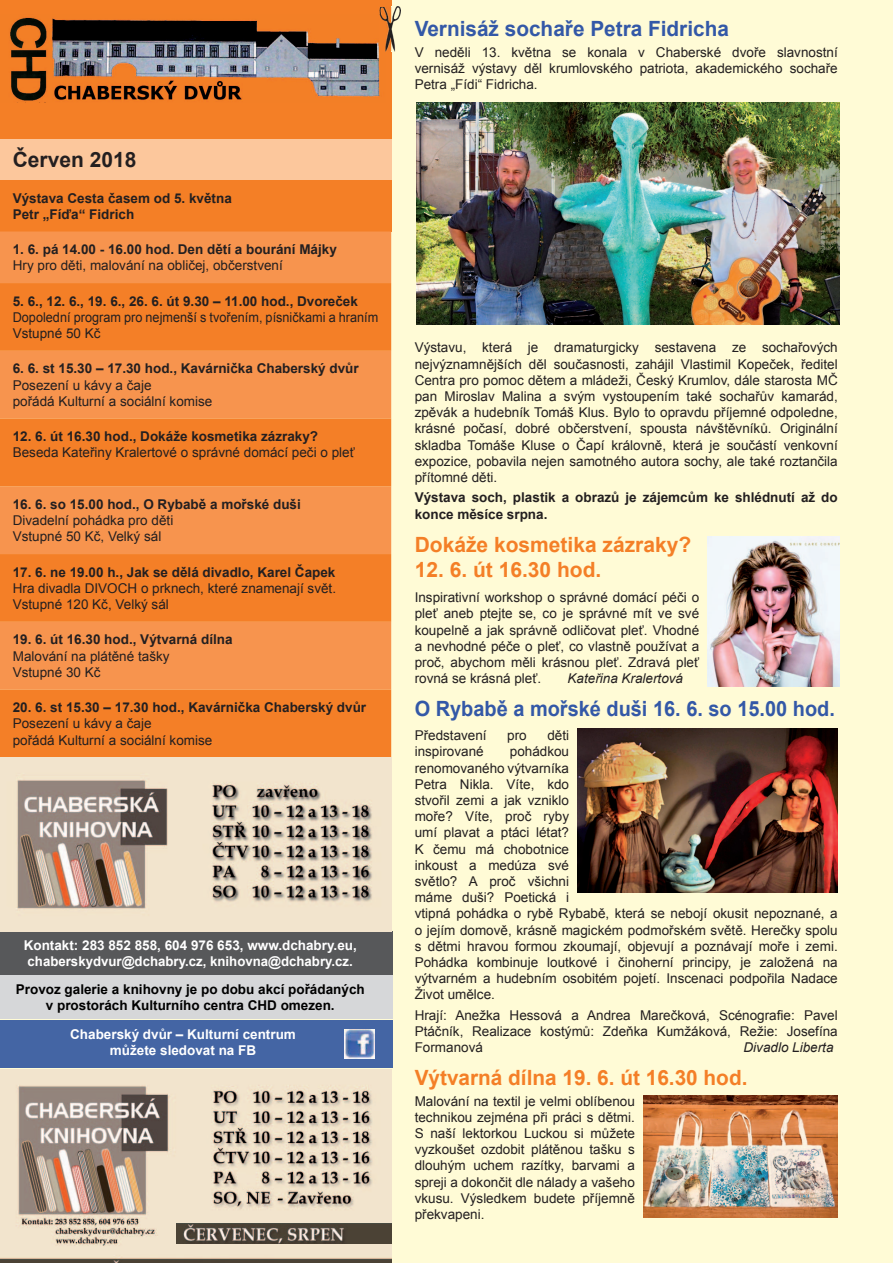
<style>
.page{position:relative;width:893px;height:1263px;background:#fffbd6}
.page>*{position:absolute;margin:0;border:0;box-sizing:border-box;transform-origin:0 0}
.t1{font:700 21px "Arial";color:#f47f27}
.t2{font:700 21px "Arial";color:#3358a7;scale:.95 1}
.t3{font:700 21px "Arial";color:#3358a7}
.t4{font:700 21px "Arial";color:#231f20}
.t5{font:13.5px/16.2px "Arial";color:#231f20}
.t6{font:700 13.5px/16.2px "Arial";color:#231f20}
.t7{font:700 13.5px/16.2px "Arial";color:#fff}
.t8{font:700 13.5px/16.2px "Arial";color:#000;text-align:center}
.t9{font:13.5px/16.2px "Arial";color:#231f20;scale:.94 1}
.t10{font:italic 13.5px "Arial";color:#231f20}
</style>
<div class="page">
<div style="left:0;top:0;width:391px;height:139px;background:#f47f26"></div>
<img style="left:10px;top:14px;width:376px;height:87px">
<img style="left:380px;top:7px;width:21px;height:44px">
<img style="left:380px;top:14px;width:6px;height:37px">
<div style="left:0;top:931px;width:392px;height:43px;background:#57585a"></div>
<div style="left:0;top:139px;width:391px;height:41px;background:#fcc79c"></div>
<div style="left:0;top:180px;width:391px;height:51px;background:#f47f26"></div>
<div style="left:0;top:231px;width:391px;height:52px;background:#f7944e"></div>
<svg style="left:0;top:283px;width:391px;height:474px;background:#f58838"></svg>
<img style="left:708px;top:537px;width:132px;height:149px">
<img style="left:417px;top:103px;width:423px;height:221px">
<div style="left:0;top:975px;width:392px;height:43px;background:#d6d7d9"></div>
<img style="left:643px;top:1095px;width:195px;height:122px">
<img style="left:578px;top:729px;width:260px;height:163px">
<img style="left:0;top:757px;width:391px;height:174px">
<div style="left:0;top:1020px;width:392px;height:48px;background:#4465a4"></div>
<img style="left:344px;top:1029px;width:30px;height:29px">
<img style="left:0;top:1070px;width:391px;height:193px">
<img style="left:177px;top:1223px;width:215px;height:20px">
<h1 class="t4" style="left:13px;top:146px;width:125px">Červen 2018</h1>
<p class="t6" style="left:13px;top:190px;width:221px">Výstava Cesta časem od 5. května<br>Petr „Fíďa“ Fidrich</p>
<p class="t6" style="left:13px;top:242px;width:326px">1. 6. pá 14.00 - 16.00 hod. Den dětí a bourání Májky</p>
<p class="t5" style="left:13px;top:258px;width:272px">Hry pro děti, malování na obličej, občerstvení</p>
<p class="t6" style="left:13px;top:293px;width:347px">5. 6., 12. 6., 19. 6., 26. 6. út 9.30 – 11.00 hod., Dvoreček</p>
<p class="t9" style="left:13px;top:309px;width:390px">Dopolední program pro nejmenší s tvořením, písničkami a hraním<br>Vstupné 50 Kč</p>
<p class="t6" style="left:13px;top:361px;width:347px">6. 6. st 15.30 – 17.30 hod., Kavárnička Chaberský dvůr</p>
<p class="t5" style="left:13px;top:377px;width:201px">Posezení u kávy a čaje<br>pořádá Kulturní a sociální komise</p>
<p class="t6" style="left:13px;top:429px;width:307px">12. 6. út 16.30 hod., Dokáže kosmetika zázraky?</p>
<p class="t5" style="left:13px;top:445px;width:343px">Beseda Kateřiny Kralertové o správné domácí peči o pleť</p>
<p class="t6" style="left:13px;top:496px;width:290px">16. 6. so 15.00 hod., O Rybabě a mořské duši</p>
<p class="t5" style="left:13px;top:512px;width:162px">Divadelní pohádka pro děti<br>Vstupné 50 Kč, Velký sál</p>
<p class="t6" style="left:13px;top:564px;width:324px">17. 6. ne 19.00 h., Jak se dělá divadlo, Karel Čapek</p>
<p class="t5" style="left:13px;top:580px;width:325px">Hra divadla DIVOCH o prknech, které znamenají svět.<br>Vstupné 120 Kč, Velký sál</p>
<p class="t6" style="left:13px;top:632px;width:221px">19. 6. út 16.30 hod., Výtvarná dílna</p>
<p class="t5" style="left:13px;top:648px;width:158px">Malování na plátěné tašky<br>Vstupné 30 Kč</p>
<p class="t6" style="left:13px;top:700px;width:355px">20. 6. st 15.30 – 17.30 hod., Kavárnička Chaberský dvůr</p>
<p class="t5" style="left:13px;top:716px;width:201px">Posezení u kávy a čaje<br>pořádá Kulturní a sociální komise</p>
<p class="t7" style="left:24px;top:937px;width:335px">Kontakt: 283 852 858, 604 976 653, www.dchabry.eu, chaberskydvur@dchabry.cz, knihovna@dchabry.cz.</p>
<p class="t8" style="left:16px;top:981px;width:350px">Provoz galerie a knihovny je po dobu akcí pořádaných v prostorách Kulturního centra CHD omezen.</p>
<p class="t7" style="left:70px;top:1026px;width:227px;text-align:center">Chaberský dvůr – Kulturní centrum můžete sledovat na FB</p>
<h1 class="t3" style="left:415px;top:15px;width:316px">Vernisáž sochaře Petra Fidricha</h1>
<p class="t5" style="left:415px;top:44px;width:425px;text-align:justify">V neděli 13. května se konala v Chaberské dvoře slavnostní vernisáž výstavy děl krumlovského patriota, akademického sochaře Petra „Fídi“ Fidricha.</p>
<p class="t5" style="left:415px;top:340px;width:425px;text-align:justify">Výstavu, která je dramaturgicky sestavena ze sochařových nejvýznamnějších děl současnosti, zahájil Vlastimil Kopeček, ředitel Centra pro pomoc dětem a mládeži, Český Krumlov, dále starosta MČ pan Miroslav Malina a svým vystoupením také sochařův kamarád, zpěvák a hudebník Tomáš Klus. Bylo to opravdu příjemné odpoledne, krásné počasí, dobré občerstvení, spousta návštěvníků. Originální skladba Tomáše Kluse o Čapí královně, která je součástí venkovní expozice, pobavila nejen samotného autora sochy, ale také roztančila přítomné děti.</p>
<p class="t6" style="left:415px;top:490px;width:425px">Výstava soch, plastik a obrazů je zájemcům ke shlédnutí až do konce měsíce srpna.</p>
<h1 class="t1" style="left:415px;top:531px;width:278px">Dokáže kosmetika zázraky?</h1>
<h1 class="t1" style="left:415px;top:556px;width:188px">12. 6. út 16.30 hod.</h1>
<p class="t5" style="left:415px;top:589px;width:286px;text-align:justify">Inspirativní workshop o správné domácí péči o pleť aneb ptejte se, co je správné mít ve své koupelně a jak správně odličovat pleť. Vhodné a nevhodné péče o pleť, co vlastně používat a proč, abychom měli krásnou pleť. Zdravá pleť rovná se krásná pleť.</p>
<p class="t10" style="left:568px;top:670px;width:117px">Kateřina Kralertová</p>
<h1 class="t2" style="left:415px;top:694px;width:444px">O Rybabě a mořské duši 16. 6. so 15.00 hod.</h1>
<p class="t5" style="left:415px;top:727px;width:74px">Představení</p>
<p class="t5" style="left:507px;top:727px;width:21px">pro</p>
<p class="t5" style="left:547px;top:727px;width:23px">děti</p>
<p class="t5" style="left:415px;top:744px;width:71px">inspirované</p>
<p class="t5" style="left:415px;top:744px;width:425px;text-indent:95px">pohádkou<br>renomovaného výtvarníka<br>Petra Nikla. Víte, kdo<br>stvořil zemi a jak vzniklo<br>moře? Víte, proč ryby<br>umí plavat a ptáci létat?<br>K čemu má chobotnice<br>inkoust a medúza své<br>světlo? A proč všichni<br>máme duši? Poetická i<br>vtipná pohádka o rybě Rybabě, která se nebojí okusit nepoznané, a o jejím domově, krásně magickém podmořském světě. Herečky spolu s dětmi hravou formou zkoumají, objevují a poznávají moře i zemi.<br>Pohádka kombinuje loutkové i činoherní principy, je založená na výtvarném a hudebním osobitém pojetí. Inscenaci podpořila Nadace Život umělce.</p>
<p class="t5" style="left:415px;top:1007px;width:425px;text-align:justify">Hrají: Anežka Hessová a Andrea Marečková, Scénografie: Pavel Ptáčník, Realizace kostýmů: Zdeňka Kumžáková, Režie: Josefína Formanová</p>
<p class="t10" style="left:743px;top:1039px;width:92px">Divadlo Liberta</p>
<h1 class="t1" style="left:415px;top:1064px;width:334px">Výtvarná dílna 19. 6. út 16.30 hod.</h1>
<p class="t5" style="left:415px;top:1093px;width:222px;text-align:justify">Malování na textil je velmi oblíbenou technikou zejména při práci s dětmi.<br>S naší lektorkou Luckou si můžete vyzkoušet ozdobit plátěnou tašku s dlouhým uchem razítky, barvami a spreji a dokončit dle nálady a vašeho vkusu. Výsledkem budete příjemně překvapeni.</p>
</div>
